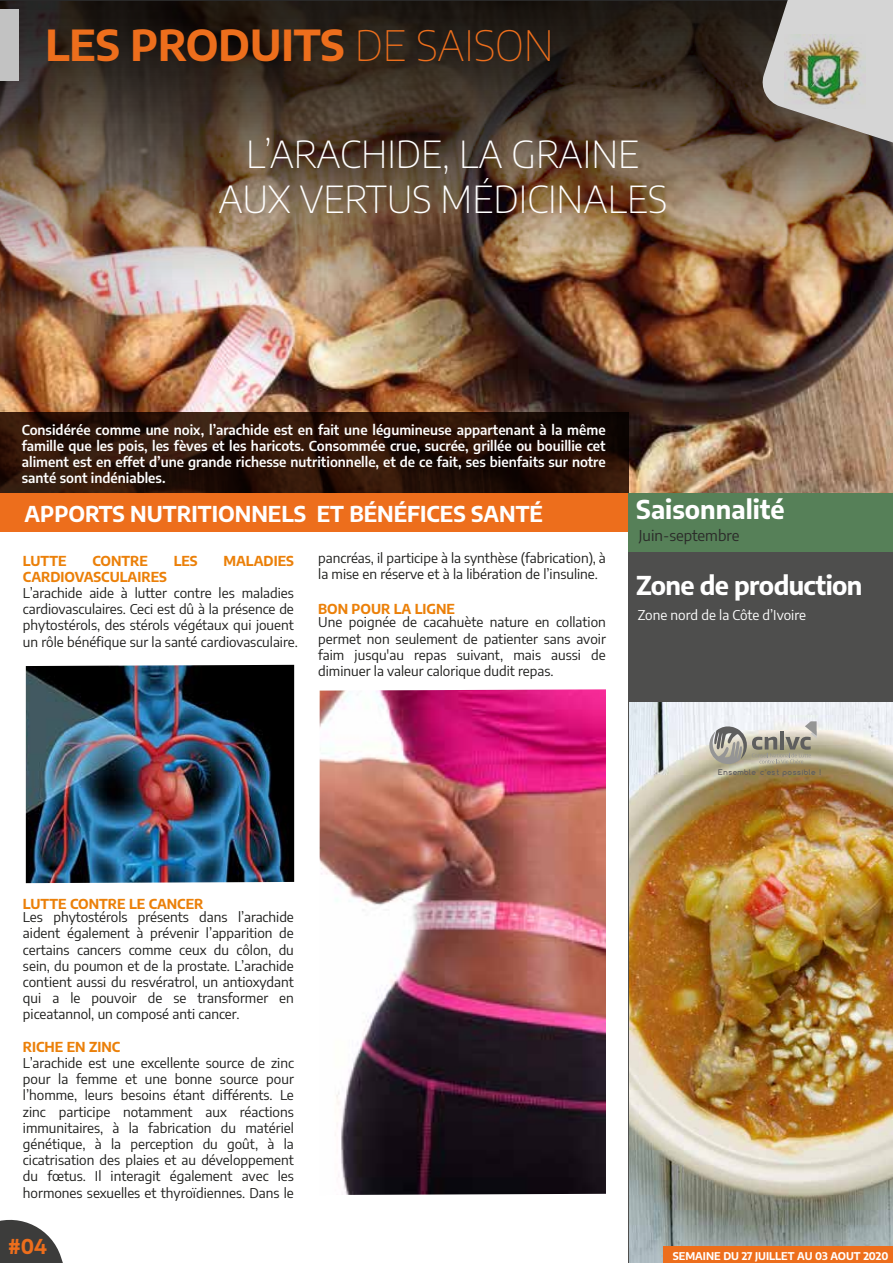
<style>
.page{position:relative;width:893px;height:1263px;background:#fff}
.page>*{position:absolute;margin:0;border:0;box-sizing:border-box;transform-origin:0 0}
.t1{font:700 42px "Encode Sans";color:#ed6e1c}
.t2{font:200 37.35px/44.8px "Encode Sans";color:#fff;text-align:center}
.t3{font:700 25.5px "Encode Sans";letter-spacing:-.015em;color:#fff}
.t4{font:700 21.45px "Encode Sans";color:#fff}
.t5{font:700 20.1px "Encode Sans";color:#ed6e1c}
.t6{font:15px "Encode Sans";color:#2b2b29}
.t7{font:13.5px/16.2px "Encode Sans";color:#1d1d1b;text-align:justify}
.t8{font:600 13.5px/16.2px "Encode Sans";color:#fff;text-align:justify}
.t9{font:700 13.5px "Encode Sans";color:#eb8009}
.t10{font:13.5px "Encode Sans";color:#fff}
.t11{font:700 10.5px "Encode Sans";color:#fff}
.t12{font:700 7.35px "Comfortaa";letter-spacing:.07em;color:#5e5e5e}
.s1{font-weight:100}
</style>
<div class="page">
<img style="left:630px;top:701px;width:262px;height:562px">
<img style="left:0;top:336px;width:893px;height:157px">
<img style="left:0;top:0;width:893px;height:336px">
<div style="left:0;top:9px;width:18px;height:71px;background:#c2c2c2"></div>
<svg style="left:760px;top:0;width:133px;height:142px;background:#a8a39f"></svg>
<img style="left:784px;top:34px;width:81px;height:74px">
<svg style="left:0;top:413px;width:629px;height:80px;background:#281107"></svg>
<div style="left:0;top:493px;width:893px;height:39px;background:#ed6e1c"></div>
<div style="left:629px;top:493px;width:264px;height:62px;background:#568058"></div>
<div style="left:629px;top:552px;width:264px;height:149px;background:#4e4e4d"></div>
<hr style="left:629px;top:653px;width:1px;height:610px;background:#4e4e4d">
<div style="left:664px;top:1246px;width:229px;height:17px;background:#ed6e1c"></div>
<svg style="left:0;top:1219px;width:63px;height:44px"></svg>
<svg style="left:709px;top:721px;width:108px;height:47px;background:#b6b2a6"></svg>
<img style="left:320px;top:689px;width:286px;height:506px">
<img style="left:26px;top:665px;width:268px;height:218px">
<h1 class="t1" style="left:45px;top:14px;width:510px">LES PRODUITS <span class="s1">DE SAISON</span></h1>
<h2 class="t2" style="left:218px;top:130px;width:450px">L’ARACHIDE, LA GRAINE<br>AUX VERTUS MÉDICINALES</h2>
<p class="t8" style="left:22px;top:421px;width:585px">Considérée comme une noix, l’arachide est en fait une légumineuse appartenant à la même famille que les pois, les fèves et les haricots. Consommée crue, sucrée, grillée ou bouillie cet aliment est en effet d’une grande richesse nutritionnelle, et de ce fait, ses bienfaits sur notre santé sont indéniables.</p>
<h3 class="t4" style="left:25px;top:498px;width:520px">APPORTS NUTRITIONNELS ET BÉNÉFICES SANTÉ</h3>
<p class="t9" style="left:23px;top:550px;width:45px">LUTTE</p>
<p class="t9" style="left:92px;top:550px;width:57px">CONTRE</p>
<p class="t9" style="left:174px;top:550px;width:26px">LES</p>
<p class="t9" style="left:223px;top:550px;width:72px">MALADIES</p>
<p class="t9" style="left:23px;top:567px;width:145px">CARDIOVASCULAIRES</p>
<p class="t7" style="left:23px;top:584px;width:276px;text-align:left">L’arachide aide à lutter contre les maladies cardiovasculaires. Ceci est dû à la présence de phytostérols, des stérols végétaux qui jouent un rôle bénéfique sur la santé cardiovasculaire.</p>
<p class="t7" style="left:318px;top:549px;width:289px">pancréas, il participe à la synthèse (fabrication), à la mise en réserve et à la libération de l’insuline.</p>
<p class="t9" style="left:318px;top:599px;width:138px">BON POUR LA LIGNE</p>
<p class="t7" style="left:318px;top:614px;width:289px">Une poignée de cacahuète nature en collation permet non seulement de patienter sans avoir faim jusqu'au repas suivant, mais aussi de diminuer la valeur calorique dudit repas.</p>
<h3 class="t3" style="left:636px;top:490px;width:150px">Saisonnalité</h3>
<p class="t6" style="left:639px;top:525px;width:102px">Juin-septembre</p>
<h3 class="t3" style="left:636px;top:566px;width:228px">Zone de production</h3>
<p class="t10" style="left:638px;top:605px;width:170px">Zone nord de la Côte d’Ivoire</p>
<p class="t12" style="left:718px;top:767px;width:104px">Ensemble c'est possible !</p>
<p class="t9" style="left:23px;top:894px;width:182px">LUTTE CONTRE LE CANCER</p>
<p class="t7" style="left:23px;top:908px;width:272px">Les phytostérols présents dans l’arachide aident également à prévenir l’apparition de certains cancers comme ceux du côlon, du sein, du poumon et de la prostate. L’arachide contient aussi du resvératrol, un antioxydant qui a le pouvoir de se transformer en piceatannol, un composé anti cancer.</p>
<p class="t9" style="left:23px;top:1036px;width:99px">RICHE EN ZINC</p>
<p class="t7" style="left:23px;top:1054px;width:272px">L’arachide est une excellente source de zinc pour la femme et une bonne source pour l’homme, leurs besoins étant différents. Le zinc participe notamment aux réactions immunitaires, à la fabrication du matériel génétique, à la perception du goût, à la cicatrisation des plaies et au développement du fœtus. Il interagit également avec les hormones sexuelles et thyroïdiennes. Dans le</p>
<h3 class="t5" style="left:8px;top:1231px;width:40px">#04</h3>
<p class="t11" style="left:673px;top:1248px;width:217px">SEMAINE DU 27 JUILLET AU 03 AOUT 2020</p>
</div>
